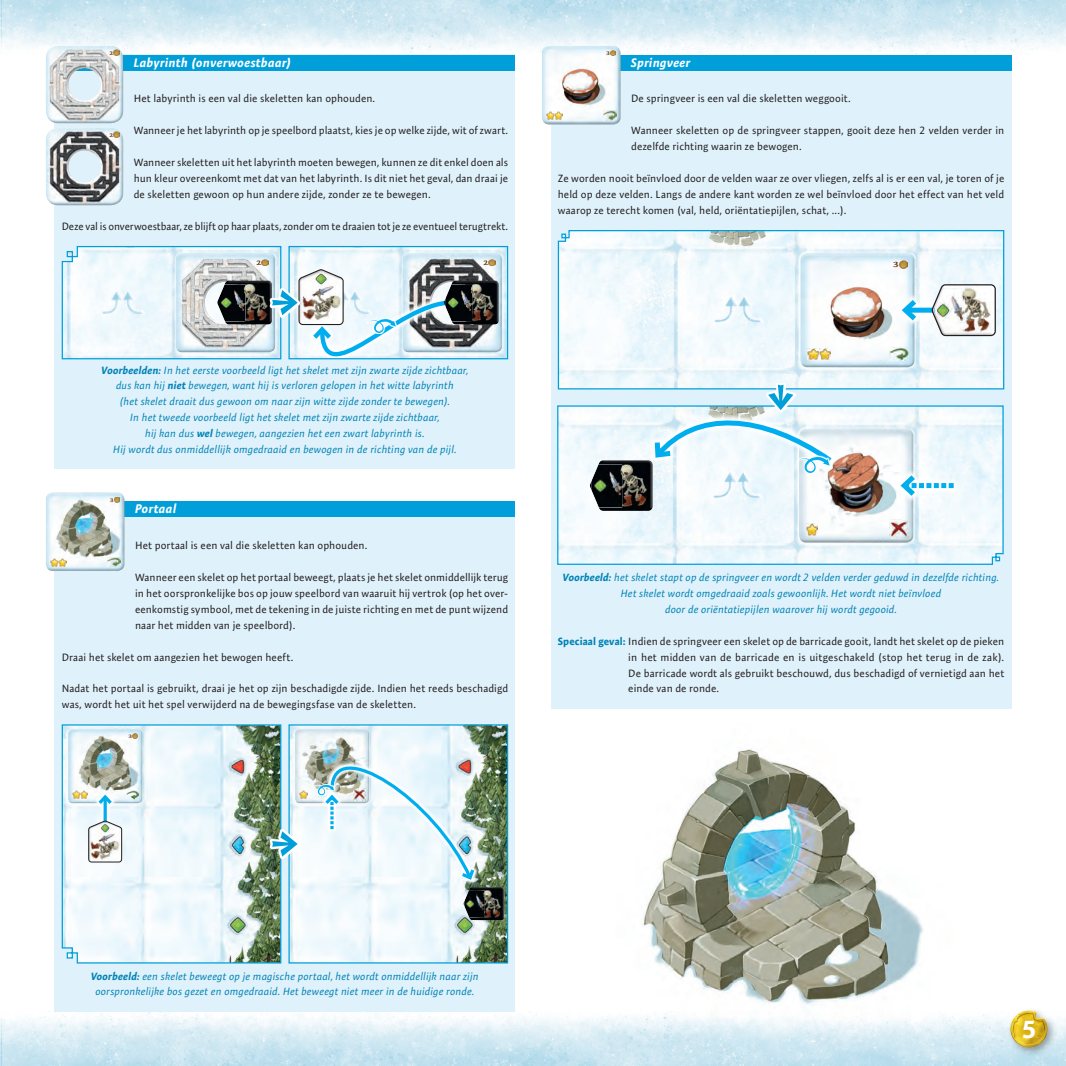
<style>
.page{position:relative;width:1066px;height:1066px;background:#fff}
.page>*{position:absolute;margin:0;border:0;box-sizing:border-box;transform-origin:0 0}
.t1{font:700 25px "Expo Sans Pro";color:#fff}
.t2{font:italic 700 12.5px "Expo Sans Pro";letter-spacing:.025em;color:#fff}
.t3{font:10.62px/16px "Expo Sans Pro";letter-spacing:.005em;color:#231f20;text-align:justify}
.t4{font:italic 10.62px/16px "Expo Sans Pro";letter-spacing:.005em;color:#0083b6;text-align:center}
.t5{font:9.88px "Immi Five O Five";color:#6b3e19}
.t6{font:8.62px "Immi Five O Five";color:#6b3e19}
.t7{font:6.88px "Immi Five O Five";color:#6b3e19}
.t8{font:6.38px "Immi Five O Five";color:#6b3e19}
.s1{font-weight:700}
.s2{font-weight:700;color:#0083b6}
</style>
<div class="page">
<img style="left:642px;top:749px;width:281px;height:256px">
<img style="left:0;top:1011px;width:1066px;height:55px">
<img style="left:0;top:0;width:1066px;height:55px">
<div style="left:1007px;top:1007px;width:51px;height:51px;background:#231f20;opacity:.4"></div>
<img style="left:1002px;top:1007px;width:54px;height:49px">
<div style="left:55px;top:55px;width:460px;height:414px;background:#dff1fa"></div>
<div style="left:55px;top:55px;width:460px;height:16px;background:#009fda"></div>
<div style="left:551px;top:55px;width:460px;height:653px;background:#dff1fa"></div>
<div style="left:551px;top:55px;width:460px;height:16px;background:#009fda"></div>
<svg style="left:557px;top:230px;width:448px;height:160px"></svg>
<svg style="left:557px;top:405px;width:447px;height:160px"></svg>
<div style="left:541px;top:44px;width:81px;height:77px;background:#fff;opacity:.5"></div>
<div style="left:541px;top:47px;width:81px;height:78px;background:#231f20;opacity:.3"></div>
<div style="left:55px;top:501px;width:460px;height:510px;background:#dff1fa"></div>
<div style="left:55px;top:501px;width:460px;height:16px;background:#009fda"></div>
<div style="left:45px;top:490px;width:81px;height:77px;background:#fff;opacity:.5"></div>
<div style="left:45px;top:494px;width:81px;height:77px;background:#231f20;opacity:.3"></div>
<svg style="left:61px;top:724px;width:221px;height:240px"></svg>
<div style="left:289px;top:725px;width:219px;height:238px;background:#231f20;opacity:.3"></div>
<div style="left:295px;top:728px;width:75px;height:74px;background:#d7e6ed"></div>
<div style="left:295px;top:730px;width:75px;height:73px;background:#231f20;opacity:.3"></div>
<svg style="left:326px;top:762px;width:153px;height:122px"></svg>
<div style="left:470px;top:886px;width:35px;height:35px;background:#fff;opacity:.5"></div>
<div style="left:463px;top:886px;width:41px;height:35px;background:#231f20;opacity:.3"></div>
<div style="left:312px;top:784px;width:23px;height:12px;background:#f8fcfe"></div>
<svg style="left:313px;top:732px;width:164px;height:150px"></svg>
<div style="left:288px;top:724px;width:220px;height:239px;border:1px solid #009fda"></div>
<svg style="left:270px;top:829px;width:30px;height:30px"></svg>
<svg style="left:272px;top:831px;width:26px;height:26px"></svg>
<div style="left:45px;top:43px;width:79px;height:76px;background:#f3f9fb"></div>
<div style="left:45px;top:49px;width:80px;height:74px;background:#231f20;opacity:.3"></div>
<svg style="left:46px;top:46px;width:77px;height:79px"></svg>
<div style="left:45px;top:125px;width:79px;height:76px;background:#fff;opacity:.5"></div>
<div style="left:45px;top:131px;width:80px;height:74px;background:#231f20;opacity:.3"></div>
<svg style="left:61px;top:246px;width:441px;height:114px"></svg>
<svg style="left:766px;top:382px;width:30px;height:3px"></svg>
<svg style="left:651px;top:385px;width:186px;height:88px"></svg>
<p class="t7" style="left:109px;top:49px;width:5px">2</p>
<p class="t2" style="left:134px;top:55px;width:159px">Labyrinth (onverwoestbaar)</p>
<p class="t3" style="left:134px;top:91px;width:243px">Het labyrinth is een val die skeletten kan ophouden.</p>
<p class="t3" style="left:134px;top:123px;width:376px">Wanneer je het labyrinth op je speelbord plaatst, kies je op welke zijde, wit of zwart.</p>
<p class="t3" style="left:134px;top:154px;width:376px">Wanneer skeletten uit het labyrinth moeten bewegen, kunnen ze dit enkel doen als hun kleur overeenkomt met dat van het labyrinth. Is dit niet het geval, dan draai je de skeletten gewoon op hun andere zijde, zonder ze te bewegen.</p>
<p class="t3" style="left:62px;top:218px;width:448px">Deze val is onverwoestbaar, ze blijft op haar plaats, zonder om te draaien tot je ze eventueel terugtrekt.</p>
<p class="t7" style="left:109px;top:131px;width:5px">2</p>
<p class="t6" style="left:257px;top:258px;width:6px">2</p>
<p class="t6" style="left:483px;top:258px;width:6px">2</p>
<p class="t4" style="left:101px;top:362px;width:368px"><span class="s1">Voorbeelden:</span> In het eerste voorbeeld ligt het skelet met zijn zwarte zijde zichtbaar, dus kan hij <span class="s1">niet</span> bewegen, want hij is verloren gelopen in het witte labyrinth<br>(het skelet draait dus gewoon om naar zijn witte zijde zonder te bewegen).<br>In het tweede voorbeeld ligt het skelet met zijn zwarte zijde zichtbaar,<br>hij kan dus <span class="s1">wel</span> bewegen, aangezien het een zwart labyrinth is.<br>Hij wordt dus onmiddellijk omgedraaid en bewogen in de richting van de pijl.</p>
<p class="t7" style="left:110px;top:496px;width:5px">3</p>
<p class="t2" style="left:135px;top:501px;width:43px">Portaal</p>
<p class="t3" style="left:135px;top:537px;width:234px">Het portaal is een val die skeletten kan ophouden.</p>
<p class="t3" style="left:135px;top:569px;width:375px">Wanneer een skelet op het portaal beweegt, plaats je het skelet onmiddellijk terug in het oorspronkelijke bos op jouw speelbord van waaruit hij vertrok (op het over&shy;eenkomstig symbool, met de tekening in de juiste richting en met de punt wijzend naar het midden van je speelbord).</p>
<p class="t3" style="left:62px;top:649px;width:233px">Draai het skelet om aangezien het bewogen heeft.</p>
<p class="t3" style="left:62px;top:681px;width:448px">Nadat het portaal is gebruikt, draai je het op zijn beschadigde zijde. Indien het reeds beschadigd was, wordt het uit het spel verwijderd na de bewegingsfase van de skeletten.</p>
<p class="t8" style="left:128px;top:733px;width:5px">3</p>
<p class="t7" style="left:606px;top:50px;width:5px">3</p>
<p class="t2" style="left:631px;top:55px;width:61px">Springveer</p>
<p class="t3" style="left:631px;top:91px;width:221px">De springveer is een val die skeletten weggooit.</p>
<p class="t3" style="left:631px;top:123px;width:375px">Wanneer skeletten op de springveer stappen, gooit deze hen 2 velden verder in dezelfde richting waarin ze bewogen.</p>
<p class="t3" style="left:558px;top:170px;width:448px">Ze worden nooit beïnvloed door de velden waar ze over vliegen, zelfs al is er een val, je toren of je held op deze velden. Langs de andere kant worden ze wel beïnvloed door het effect van het veld waarop ze terecht komen (val, held, oriëntatiepijlen, schat, ...).</p>
<p class="t5" style="left:893px;top:259px;width:7px">3</p>
<p class="t4" style="left:563px;top:569px;width:438px"><span class="s1">Voorbeeld:</span> het skelet stapt op de springveer en wordt 2 velden verder geduwd in dezelfde richting.<br>Het skelet wordt omgedraaid zoals gewoonlijk. Het wordt niet beïnvloed<br>door de oriëntatiepijlen waarover hij wordt gegooid.</p>
<p class="t3" style="left:628px;top:633px;width:378px;text-indent:-71px"><span class="s2">Speciaal geval:</span> Indien de springveer een skelet op de barricade gooit, landt het skelet op de pieken in het midden van de barricade en is uitgeschakeld (stop het terug in de zak).<br>De barricade wordt als gebruikt beschouwd, dus beschadigd of vernietigd aan het einde van de ronde.</p>
<p class="t4" style="left:91px;top:968px;width:389px"><span class="s1">Voorbeeld:</span> een skelet beweegt op je magische portaal, het wordt onmiddellijk naar zijn oorspronkelijke bos gezet en omgedraaid. Het beweegt niet meer in de huidige ronde.</p>
<h1 class="t1" style="left:1022px;top:1014px;width:16px">5</h1>
</div>
